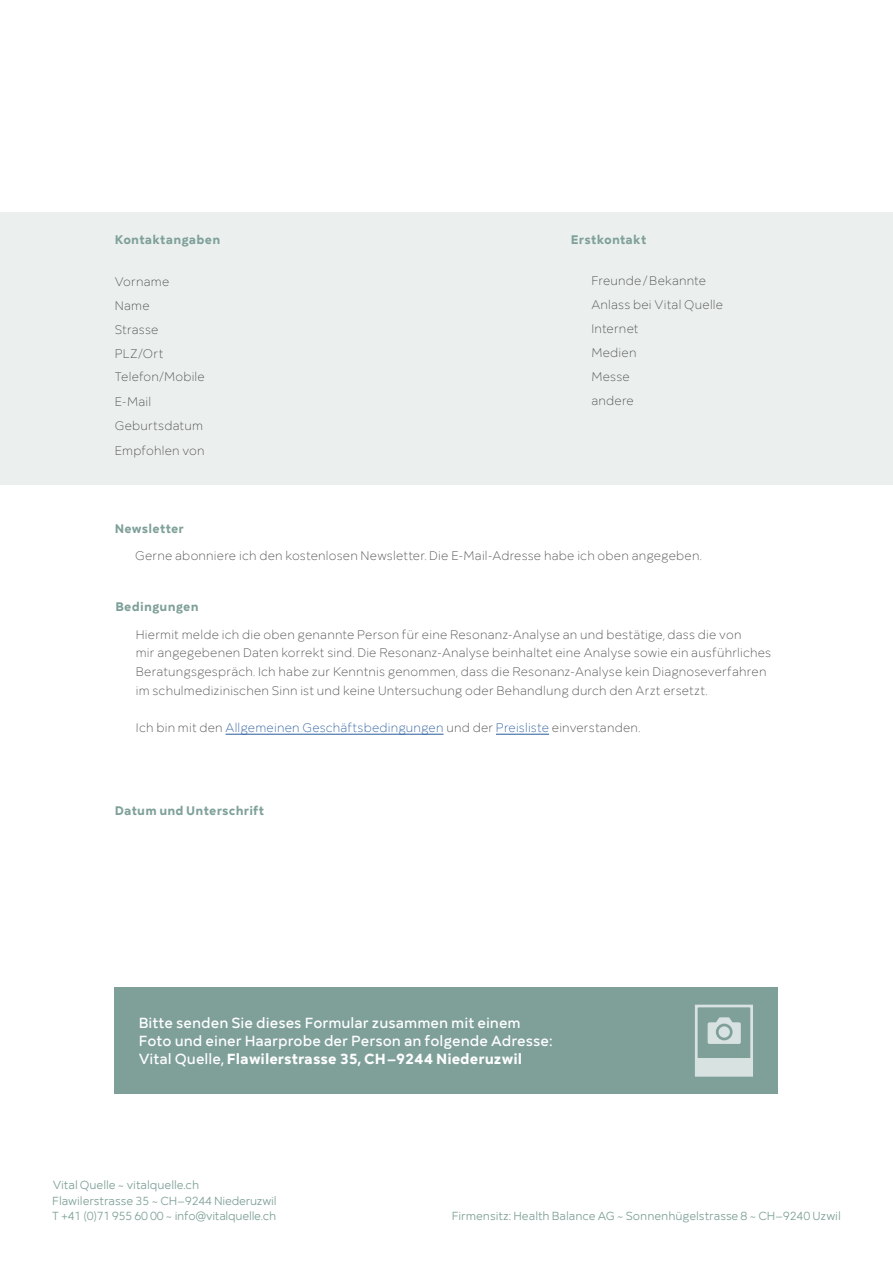
<style>
.page{position:relative;width:893px;height:1263px;background:#fff}
.page>*{position:absolute;margin:0;border:0;box-sizing:border-box;transform-origin:0 0}
.t1{font:500 15px/18px "Mirai";color:#fff}
.t2{font:300 12.75px/24px "Mirai";letter-spacing:.015em;color:#4a4a49}
.t3{font:300 12.75px "Mirai";letter-spacing:.015em;color:#275b9b}
.t4{font:700 12.75px "Mirai";letter-spacing:.015em;color:#7fa099}
.t5{font:12px/15.8px "Mirai";letter-spacing:-.005em;color:#7ea097}
.s1{color:#4a4a49}
.s2{font-weight:700}
</style>
<div class="page">
<div style="left:0;top:213px;width:893px;height:272px;background:#ebf0ef"></div>
<hr style="left:226px;top:734px;width:217px;height:1px;background:#275b9b">
<hr style="left:496px;top:734px;width:53px;height:1px;background:#275b9b">
<div style="left:115px;top:987px;width:663px;height:107px;background:#7fa099"></div>
<div style="left:695px;top:1005px;width:58px;height:72px;border:3px solid #d8e2e0"></div>
<div style="left:696px;top:1058px;width:56px;height:17px;background:#d8e2e0"></div>
<svg style="left:708px;top:1017px;width:33px;height:27px"></svg>
<div style="left:716px;top:1023px;width:17px;height:17px;border:3px solid #7fa099;border-radius:50%"></div>
<p class="t4" style="left:115px;top:229px;width:107px">Kontaktangaben</p>
<p class="t4" style="left:571px;top:229px;width:77px">Erstkontakt</p>
<p class="t2" style="left:591px;top:268px;width:133px">Freunde/Bekannte<br>Anlass bei Vital Quelle<br>Internet<br>Medien<br>Messe<br>andere</p>
<p class="t2" style="left:115px;top:268px;width:56px">Vorname</p>
<p class="t2" style="left:115px;top:292px;width:50px">Name<br>Strasse<br>PLZ/Ort</p>
<p class="t2" style="left:115px;top:388px;width:90px">E-Mail<br>Geburtsdatum</p>
<p class="t2" style="left:115px;top:437px;width:91px">Empfohlen von</p>
<p class="t2" style="left:115px;top:363px;width:92px">Telefon/Mobile</p>
<p class="t4" style="left:115px;top:518px;width:71px">Newsletter</p>
<p class="t2" style="left:135px;top:542px;width:568px">Gerne abonniere ich den kostenlosen Newsletter. Die E-Mail-Adresse habe ich oben angegeben.</p>
<p class="t4" style="left:115px;top:597px;width:85px">Bedingungen</p>
<p class="t2" style="left:136px;top:623px;width:637px;line-height:18.8px">Hiermit melde ich die oben genannte Person für eine Resonanz-Analyse an und bestätige, dass die von<br>mir angegebenen Daten korrekt sind. Die Resonanz-Analyse beinhaltet eine Analyse sowie ein ausführliches Beratungsgespräch. Ich habe zur Kenntnis genommen, dass die Resonanz-Analyse kein Diagnoseverfahren im schulmedizinischen Sinn ist und keine Untersuchung oder Behandlung durch den Arzt ersetzt.</p>
<p class="t3" style="left:136px;top:718px;width:506px"><span class="s1">Ich bin mit den</span> Allgemeinen Geschäftsbedingungen <span class="s1">und der</span> Preisliste <span class="s1">einverstanden.</span></p>
<p class="t4" style="left:115px;top:800px;width:151px">Datum und Unterschrift</p>
<p class="t1" style="left:139px;top:1012px;width:415px">Bitte senden Sie dieses Formular zusammen mit einem<br>Foto und einer Haarprobe der Person an folgende Adresse:<br>Vital Quelle, <span class="s2">Flawilerstrasse 35, CH–9244 Niederuzwil</span></p>
<p class="t5" style="left:52px;top:1176px;width:226px">Vital Quelle ~ vitalquelle.ch<br>Flawilerstrasse 35 ~ CH – 9244 Niederuzwil<br>T +41 (0)71955 60 00 ~ info@vitalquelle.ch</p>
<p class="t5" style="left:452px;top:1207px;width:390px">Firmensitz: Health Balance AG ~ Sonnenhügelstrasse 8 ~ CH – 9240 Uzwil</p>
</div>
